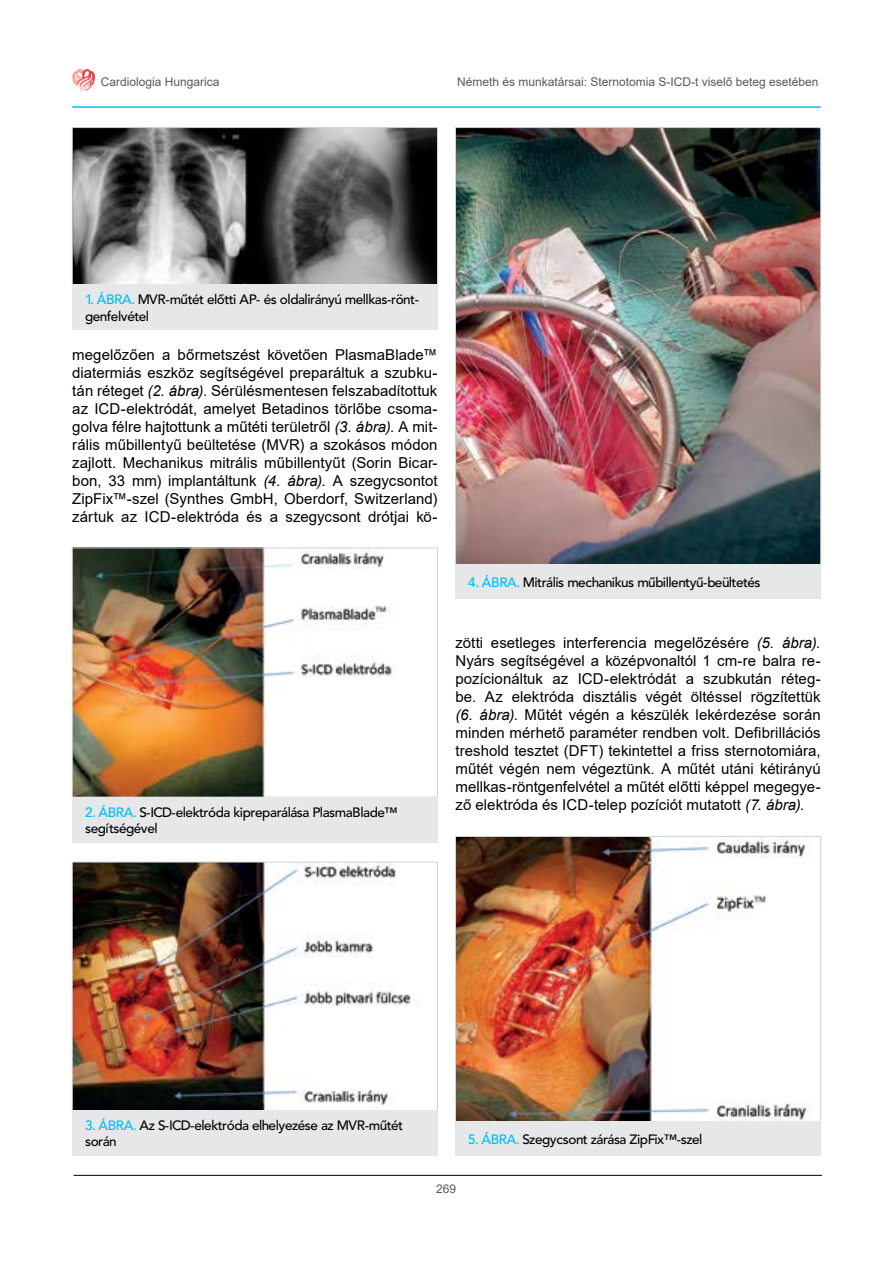
<style>
.page{position:relative;width:893px;height:1263px;background:#fff}
.page>*{position:absolute;margin:0;border:0;box-sizing:border-box;transform-origin:0 0}
.t1{font:15px/18px "Arial";letter-spacing:.005em;color:#000;text-align:justify}
.t2{font:13.5px/16.5px "Avenir Md PFL";color:#000}
.t3{font:12px "Arial";color:#58595b}
.s1{color:#00bdf2}
.s2{font-style:italic}
</style>
<div class="page">
<hr style="left:74px;top:1175px;width:748px;height:1px;background:#000">
<svg style="left:72px;top:69px;width:23px;height:23px"></svg>
<hr style="left:72px;top:106px;width:749px;height:2px;background:#00bdf2">
<img style="left:74px;top:129px;width:362px;height:154px">
<div style="left:72px;top:127px;width:366px;height:158px;border:1px solid #d1d3d4"></div>
<img style="left:457px;top:129px;width:362px;height:434px">
<img style="left:457px;top:838px;width:350px;height:282px">
<div style="left:455px;top:836px;width:366px;height:286px;border:1px solid #d1d3d4"></div>
<div style="left:72px;top:284px;width:365px;height:46px;background:#e6e7e8"></div>
<div style="left:455px;top:565px;width:366px;height:34px;background:#e6e7e8"></div>
<div style="left:455px;top:1122px;width:366px;height:34px;background:#e6e7e8"></div>
<img style="left:74px;top:550px;width:320px;height:245px">
<div style="left:72px;top:548px;width:366px;height:249px;border:1px solid #d1d3d4"></div>
<div style="left:72px;top:797px;width:365px;height:46px;background:#e6e7e8"></div>
<img style="left:74px;top:864px;width:342px;height:245px">
<div style="left:72px;top:862px;width:366px;height:249px;border:1px solid #d1d3d4"></div>
<div style="left:72px;top:1110px;width:365px;height:46px;background:#e6e7e8"></div>
<p class="t3" style="left:101px;top:74px;width:120px">Cardiologia Hungarica</p>
<p class="t3" style="left:457px;top:74px;width:363px">Németh és munkatársai: Sternotomia S-ICD-t viselő beteg esetében</p>
<p class="t2" style="left:85px;top:292px;width:335px"><span class="s1">1. ÁBRA.</span> MVR-műtét előtti AP- és oldalirányú mellkas-rönt&shy;genfelvétel</p>
<p class="t1" style="left:72px;top:346px;width:367px">megelőzően a bőrmetszést követően PlasmaBlade™ diatermiás eszköz segítségével preparáltuk a szubku&shy;tán réteget <span class="s2">(2. ábra)</span>. Sérülésmentesen felszabadítottuk az ICD-elektródát, amelyet Betadinos törlőbe csoma&shy;golva félre hajtottunk a műtéti területről <span class="s2">(3. ábra).</span> A mit&shy;rális műbillentyű beültetése (MVR) a szokásos módon zajlott. Mechanikus mitrális műbillentyűt (Sorin Bicar&shy;bon, 33 mm) implantáltunk <span class="s2">(4. ábra).</span> A szegycsontot ZipFix™-szel (Synthes GmbH, Oberdorf, Switzerland) zártuk az ICD-elektróda és a szegycsont drótjai kö-</p>
<p class="t2" style="left:85px;top:804px;width:313px"><span class="s1">2. ÁBRA.</span> S-ICD-elektróda kipreparálása PlasmaBlade™ segítségével</p>
<p class="t2" style="left:468px;top:574px;width:293px"><span class="s1">4. ÁBRA.</span> Mitrális mechanikus műbillentyű-beültetés</p>
<p class="t1" style="left:455px;top:634px;width:367px">zötti esetleges interferencia megelőzésére <span class="s2">(5. ábra).<br></span>Nyárs segítségével a középvonaltól 1 cm-re balra re&shy;pozícionáltuk az ICD-elektródát a szubkután réteg&shy;be. Az elektróda disztális végét öltéssel rögzítettük <span class="s2">(6. ábra)</span>. Műtét végén a készülék lekérdezése során minden mérhető paraméter rendben volt. Defibrillációs treshold tesztet (DFT) tekintettel a friss sternotomiára, műtét végén nem végeztünk. A műtét utáni kétirányú mellkas-röntgenfelvétel a műtét előtti képpel megegye&shy;ző elektróda és ICD-telep pozíciót mutatott <span class="s2">(7. ábra)</span>.</p>
<p class="t2" style="left:85px;top:1117px;width:319px"><span class="s1">3. ÁBRA.</span> Az S-ICD-elektróda elhelyezése az MVR-műtét során</p>
<p class="t2" style="left:468px;top:1131px;width:235px"><span class="s1">5. ÁBRA.</span> Szegycsont zárása ZipFix™-szel</p>
<p class="t3" style="left:436px;top:1180px;width:22px">269</p>
</div>
